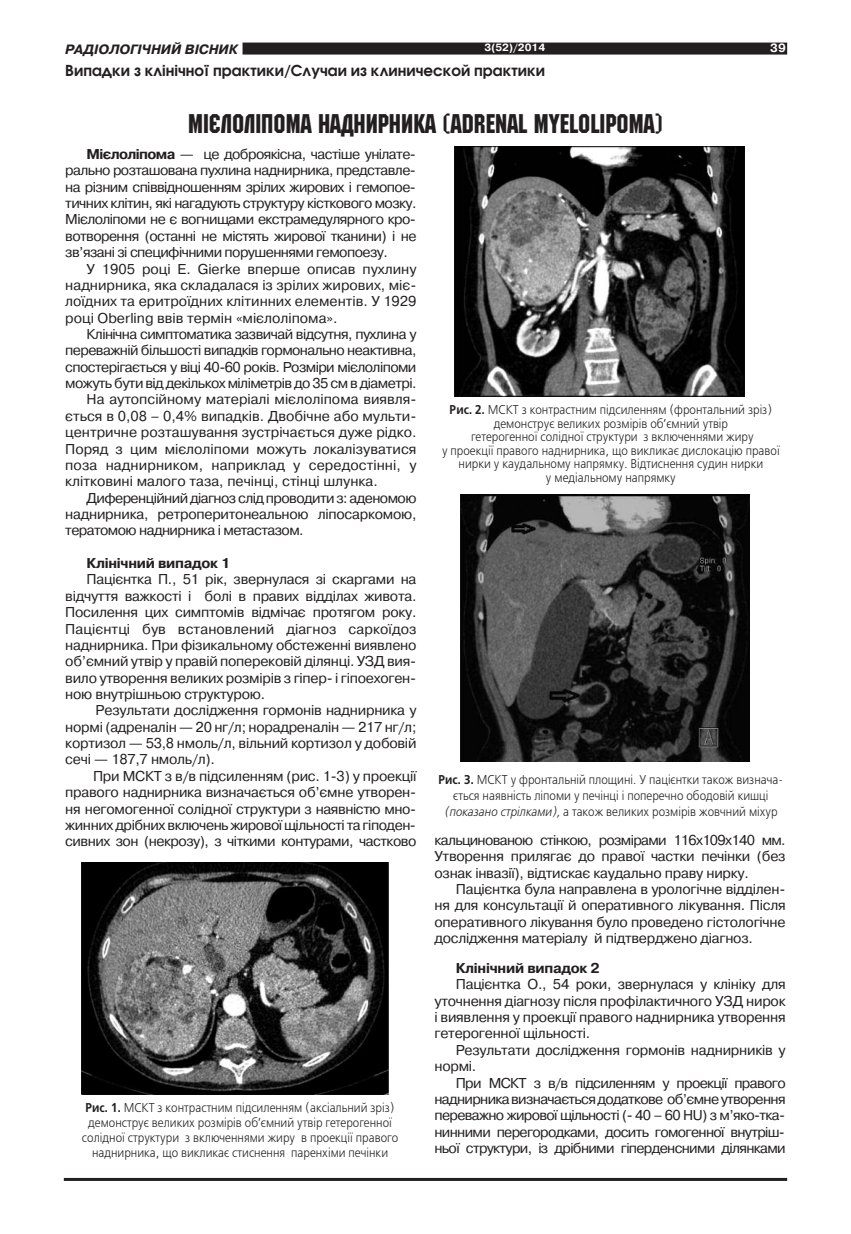
<style>
.page{position:relative;width:851px;height:1234px;background:#fff}
.page>*{position:absolute;margin:0;border:0;box-sizing:border-box;transform-origin:0 0}
.t1{font:27px "Machine C";color:#231f20;scale:.95 1}
.t2{font:600 15px "Avant Garde Gothic C";color:#231f20}
.t3{font:14.25px/16.4px "Pragmatica C";letter-spacing:-.015em;color:#231f20;text-align:justify}
.t4{font:14.25px "Pragmatica C";letter-spacing:-.04em;color:#231f20}
.t5{font:14.25px "Pragmatica C";letter-spacing:.005em;color:#231f20}
.t6{font:700 14.25px "Pragmatica C";letter-spacing:-.02em;color:#231f20}
.t7{font:italic 700 13.5px "Pragmatica C";color:#231f20}
.t8{font:12.75px/13.5px "Free Set C";color:#231f20;text-align:center;scale:.9 1}
.t9{font:700 12px "Pragmatica C";color:#fff}
.t10{font:700 10.5px "Pragmatica C";color:#fff}
.s1{font-weight:700}
.s2{font-style:italic}
</style>
<div class="page">
<div style="left:242px;top:43px;width:545px;height:12px;background:#231f20"></div>
<hr style="left:64px;top:1177px;width:723px;height:3px;background:#231f20">
<img style="left:82px;top:862px;width:306px;height:232px">
<img style="left:460px;top:494px;width:289px;height:267px">
<img style="left:455px;top:147px;width:289px;height:249px">
<p class="t7" style="left:65px;top:41px;width:174px">РАДІОЛОГІЧНИЙ ВІСНИК</p>
<p class="t10" style="left:484px;top:42px;width:62px">3(52)/2014</p>
<p class="t9" style="left:770px;top:41px;width:17px">39</p>
<p class="t2" style="left:65px;top:62px;width:481px">Випадки з клінічної практики/Случаи из клинической практики</p>
<h1 class="t1" style="left:188px;top:108px;width:501px">МІЄЛОЛІПОМА НАДНИРНИКА (ADRENAL MYELOLIPOMA)</h1>
<p class="t3" style="left:65px;top:146px;width:352px;text-indent:21px"><span class="s1">Мієлоліпома</span> — це доброякісна, частіше унілате&shy;рально розташована пухлина наднирника, представле&shy;на різним співвідношенням зрілих жирових і гемопое&shy;тичних клітин, які нагадують структуру кісткового мозку.<br>Мієлоліпоми не є вогнищами екстрамедулярного кро&shy;вотворення (останні не містять жирової тканини) і не зв’язані зі специфічними порушеннями гемопоезу.</p>
<p class="t3" style="left:65px;top:260px;width:352px;text-indent:21px">У 1905 році E. Gierke вперше описав пухлину наднирника, яка складалася із зрілих жирових, міє&shy;лоїдних та еритроїдних клітинних елементів. У 1929 році Oberling ввів термін «мієлоліпома».</p>
<p class="t4" style="left:87px;top:325px;width:331px">Клінічна симптоматика зазвичай відсутня, пухлина у</p>
<p class="t4" style="left:65px;top:342px;width:352px">переважній більшості випадків гормонально неактивна,</p>
<p class="t4" style="left:65px;top:358px;width:352px">спостерігається у віці 40-60 років. Розміри мієлоліпоми</p>
<p class="t4" style="left:65px;top:375px;width:352px">можуть бути від декількох міліметрів до 35 см в діаметрі.</p>
<p class="t3" style="left:87px;top:391px;width:331px">На аутопсійному матеріалі мієлоліпома виявля-</p>
<p class="t3" style="left:65px;top:407px;width:352px">ється в 0,08 – 0,4% випадків. Двобічне або мульти-</p>
<p class="t3" style="left:65px;top:424px;width:352px">центричне розташування зустрічається дуже рідко.</p>
<p class="t3" style="left:65px;top:440px;width:352px">Поряд з цим мієлоліпоми можуть локалізуватися</p>
<p class="t5" style="left:65px;top:456px;width:352px">поза наднирником, наприклад у середостінні, у</p>
<p class="t3" style="left:65px;top:473px;width:314px">клітковині малого таза, печінці, стінці шлунка.</p>
<p class="t4" style="left:87px;top:489px;width:331px">Диференційний діагноз слід проводити з: аденомою</p>
<p class="t3" style="left:65px;top:505px;width:352px">наднирника, ретроперитонеальною ліпосаркомою,</p>
<p class="t4" style="left:65px;top:522px;width:240px">тератомою наднирника і метастазом.</p>
<p class="t6" style="left:87px;top:554px;width:145px">Клінічний випадок 1</p>
<p class="t3" style="left:65px;top:571px;width:352px;text-indent:21px">Пацієнтка П., 51 рік, звернулася зі скаргами на відчуття важкості і болі в правих відділах живота.<br>Посилення цих симптомів відмічає протягом року.<br>Пацієнтці був встановлений діагноз саркоїдоз наднирника. При фізикальному обстеженні виявлено об’ємний утвір у правій поперековій ділянці. УЗД вия&shy;вило утворення великих розмірів з гіпер- і гіпоехоген&shy;ною внутрішньою структурою.</p>
<p class="t3" style="left:65px;top:702px;width:352px;text-indent:30px">Результати дослідження гормонів наднирника у нормі (адреналін — 20 нг/л; норадреналін — 217 нг/л; кортизол — 53,8 нмоль/л, вільний кортизол у добовій сечі — 187,7 нмоль/л).</p>
<p class="t3" style="left:65px;top:767px;width:352px;text-indent:28px">При МСКТ з в/в підсиленням (рис. 1-3) у проекції правого наднирника визначається об’ємне утворен&shy;ня негомогенної солідної структури з наявністю мно&shy;жинних дрібних включень жирової щільності та гіподен&shy;сивних зон (некрозу), з чіткими контурами, частково</p>
<p class="t8" style="left:82px;top:1099px;width:353px;line-height:15px"><span class="s1">Рис. 1.</span> МСКТ з контрастним підсиленням (аксіальний зріз) демонструє великих розмірів об’ємний утвір гетерогенної солідної структури з включеннями жиру в проекції правого наднирника, що викликає стиснення паренхіми печінки</p>
<p class="t8" style="left:442px;top:403px;width:377px"><span class="s1">Рис. 2.</span> МСКТ з контрастним підсиленням (фронтальний зріз) демонструє великих розмірів об’ємний утвір<br>гетерогенної солідної структури з включеннями жиру<br>у проекції правого наднирника, що викликає дислокацію правої нирки у каудальному напрямку. Відтиснення судин нирки<br>у медіальному напрямку</p>
<p class="t8" style="left:438px;top:771px;width:384px;line-height:16.2px"><span class="s1">Рис. 3.</span> МСКТ у фронтальній площині. У пацієнтки також визнача&shy;ється наявність ліпоми у печінці і поперечно ободовій кишці <span class="s2">(показано стрілками),</span> а також великих розмірів жовчний міхур</p>
<p class="t3" style="left:434px;top:831px;width:352px">кальцинованою стінкою, розмірами 116х109х140 мм.<br>Утворення прилягає до правої частки печінки (без ознак інвазії), відтискає каудально праву нирку.</p>
<p class="t3" style="left:434px;top:880px;width:352px;text-indent:21px">Пацієнтка була направлена в урологічне відділен&shy;ня для консультації й оперативного лікування. Після оперативного лікування було проведено гістологічне дослідження матеріалу й підтверджено діагноз.</p>
<p class="t6" style="left:455px;top:959px;width:145px">Клінічний випадок 2</p>
<p class="t3" style="left:434px;top:976px;width:352px;text-indent:21px">Пацієнтка О., 54 роки, звернулася у клініку для уточнення діагнозу після профілактичного УЗД нирок і виявлення у проекції правого наднирника утворення гетерогенної щільності.</p>
<p class="t3" style="left:434px;top:1041px;width:352px;text-indent:21px">Результати дослідження гормонів наднирників у нормі.</p>
<p class="t3" style="left:434px;top:1074px;width:352px;text-indent:21px">При МСКТ з в/в підсиленням у проекції правого наднирникавизначаєтьсядодаткове об’ємнеутворення переважно жирової щільності (- 40 – 60 HU) з м’яко-тка&shy;нинними перегородками, досить гомогенної внутріш&shy;ньої структури, із дрібними гіперденсними ділянками</p>
</div>
